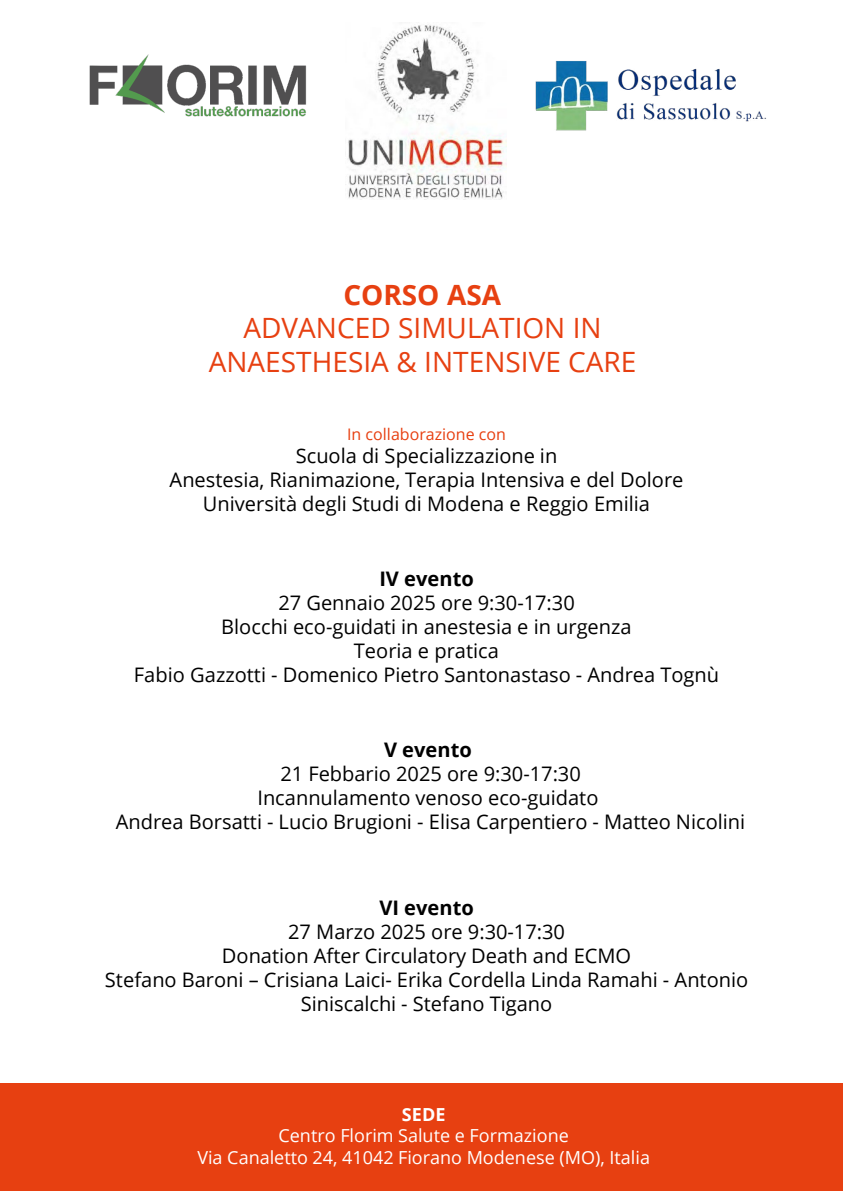
<style>
.page{position:relative;width:843px;height:1191px;background:#fff}
.page>*{position:absolute;margin:0;border:0;box-sizing:border-box;transform-origin:0 0}
.t1{font:28px/33.6px "Open Sans";color:#e74011;text-align:center}
.t2{font:700 28px "Open Sans";color:#e74011}
.t3{font:20px/24px "Open Sans";color:#000;text-align:center}
.t4{font:700 20px "Open Sans";color:#000}
.t5{font:18px "Open Sans";color:#fff}
.t6{font:700 18px "Open Sans";color:#fff}
.t7{font:16px "Open Sans";color:#e73f10}
</style>
<div class="page">
<img style="left:535px;top:61px;width:231px;height:70px">
<div style="left:0;top:1083px;width:842px;height:108px;background:#e74011"></div>
<img style="left:345px;top:25px;width:161px;height:175px">
<img style="left:89px;top:54px;width:218px;height:63px">
<p class="t2" style="left:343px;top:275px;width:159px">CORSO ASA</p>
<p class="t1" style="left:209px;top:311px;width:429px">ADVANCED SIMULATION IN<br>ANAESTHESIA &amp; INTENSIVE CARE</p>
<p class="t7" style="left:347px;top:424px;width:160px">In collaborazione con</p>
<p class="t3" style="left:295px;top:443px;width:263px">Scuola di Specializzazione in</p>
<p class="t3" style="left:169px;top:467px;width:515px">Anestesia, Rianimazione, Terapia Intensiva e del Dolore</p>
<p class="t3" style="left:203px;top:491px;width:448px">Università degli Studi di Modena e Reggio Emilia</p>
<p class="t4" style="left:379px;top:565px;width:96px">IV evento</p>
<p class="t3" style="left:278px;top:590px;width:298px">27 Gennaio 2025 ore 9:30-17:30</p>
<p class="t3" style="left:221px;top:614px;width:411px">Blocchi eco-guidati in anestesia e in urgenza</p>
<p class="t3" style="left:354px;top:638px;width:146px">Teoria e pratica</p>
<p class="t3" style="left:134px;top:662px;width:586px">Fabio Gazzotti - Domenico Pietro Santonastaso - Andrea Tognù</p>
<p class="t4" style="left:384px;top:736px;width:89px">V evento</p>
<p class="t3" style="left:280px;top:761px;width:302px">21 Febbario 2025 ore 9:30-17:30</p>
<p class="t3" style="left:257px;top:785px;width:342px">Incannulamento venoso eco-guidato</p>
<p class="t3" style="left:116px;top:809px;width:630px">Andrea Borsatti - Lucio Brugioni - Elisa Carpentiero - Matteo Nicolini</p>
<p class="t4" style="left:379px;top:893px;width:96px">VI evento</p>
<p class="t3" style="left:288px;top:919px;width:278px">27 Marzo 2025 ore 9:30-17:30</p>
<p class="t3" style="left:222px;top:943px;width:410px">Donation After Circulatory Death and ECMO</p>
<p class="t3" style="left:105px;top:967px;width:644px">Stefano Baroni – Crisiana Laici- Erika Cordella Linda Ramahi - Antonio<br>Siniscalchi - Stefano Tigano</p>
<p class="t6" style="left:402px;top:1102px;width:45px">SEDE</p>
<p class="t5" style="left:278px;top:1123px;width:292px">Centro Florim Salute e Formazione</p>
<p class="t5" style="left:197px;top:1145px;width:454px">Via Canaletto 24, 41042 Fiorano Modenese (MO), Italia</p>
</div>
